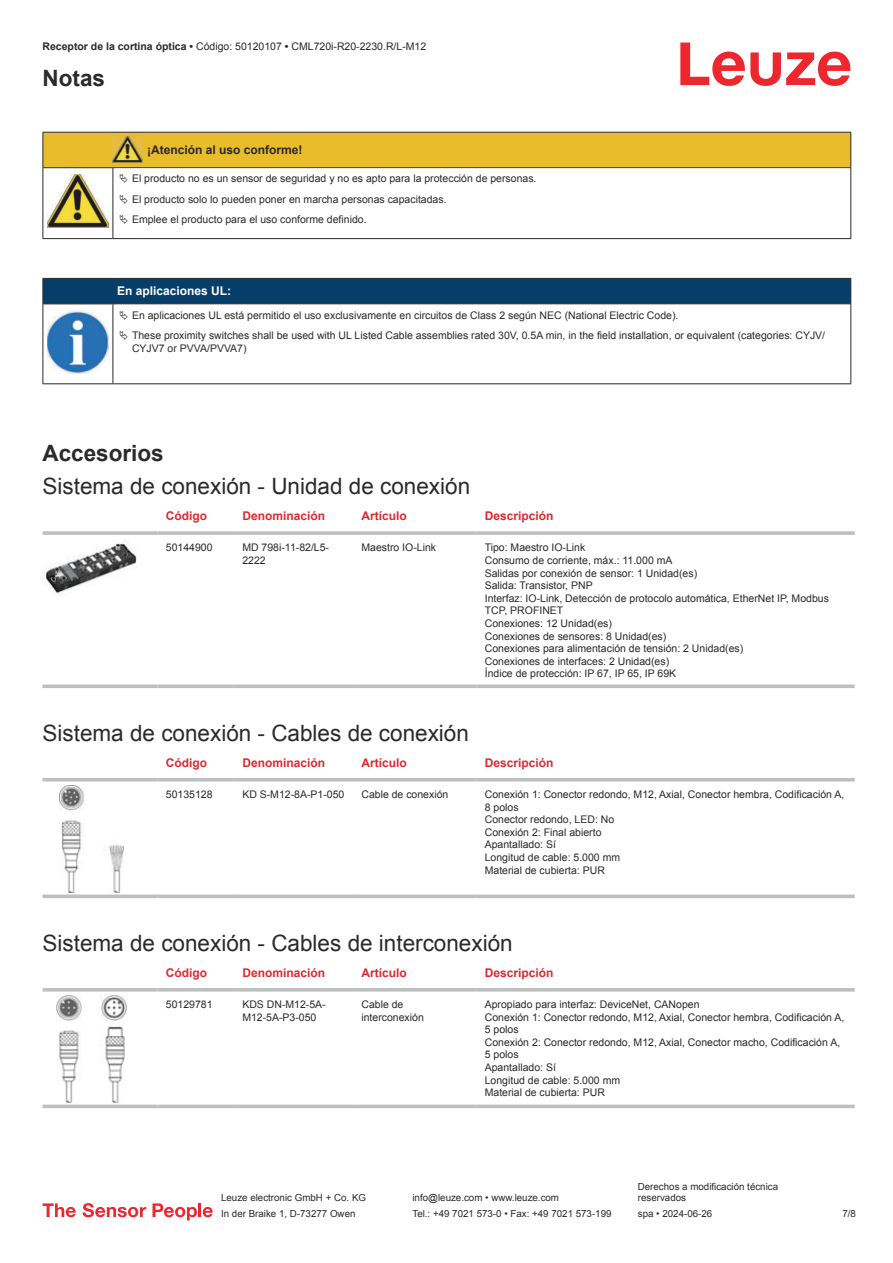
<style>
.page{position:relative;width:893px;height:1263px;background:#fff}
.page>*{position:absolute;margin:0;border:0;box-sizing:border-box;transform-origin:0 0}
.t1{font:22.5px "Arial";color:#2b292a}
.t2{font:700 22.5px "Arial";color:#2b292a}
.t3{font:700 12px "Arial";color:#db2a30}
.t4{font:700 12px "Arial";color:#2b292a}
.t5{font:700 12px "Arial";color:#fff}
.t6{font:10.5px/12.6px "Arial";color:#2b292a}
.t7{font:9.75px/11.7px "Arial";color:#2b292a}
.s1{font-weight:700}
</style>
<div class="page">
<svg style="left:680px;top:43px;width:170px;height:43px"></svg>
<svg style="left:43px;top:531px;width:114px;height:4px"></svg>
<hr style="left:157px;top:531px;width:77px;height:4px;background:#c5c7c9">
<svg style="left:234px;top:531px;width:119px;height:4px"></svg>
<svg style="left:353px;top:531px;width:123px;height:4px"></svg>
<hr style="left:476px;top:531px;width:379px;height:4px;background:#c5c7c9">
<svg style="left:43px;top:684px;width:114px;height:4px"></svg>
<svg style="left:157px;top:684px;width:77px;height:4px"></svg>
<svg style="left:234px;top:684px;width:119px;height:4px"></svg>
<svg style="left:353px;top:684px;width:123px;height:4px"></svg>
<svg style="left:476px;top:684px;width:379px;height:4px;background:#c5c7c8"></svg>
<img style="left:43px;top:540px;width:94px;height:54px">
<svg style="left:43px;top:781px;width:812px;height:118px"></svg>
<hr style="left:43px;top:778px;width:114px;height:3px;background:#bdbfc1">
<hr style="left:157px;top:778px;width:77px;height:3px;background:#bdbfc1">
<hr style="left:234px;top:778px;width:119px;height:3px;background:#bdbfc1">
<hr style="left:353px;top:778px;width:123px;height:3px;background:#bdbfc1">
<hr style="left:476px;top:778px;width:379px;height:3px;background:#bdbfc1">
<svg style="left:43px;top:894px;width:114px;height:4px"></svg>
<svg style="left:157px;top:894px;width:77px;height:4px"></svg>
<svg style="left:234px;top:894px;width:119px;height:4px"></svg>
<svg style="left:353px;top:894px;width:123px;height:4px"></svg>
<svg style="left:476px;top:894px;width:379px;height:4px;background:#c6c8c9"></svg>
<img style="left:59px;top:786px;width:65px;height:106px">
<svg style="left:43px;top:991px;width:812px;height:118px"></svg>
<hr style="left:43px;top:988px;width:114px;height:3px;background:#bdbfc1">
<hr style="left:157px;top:988px;width:77px;height:3px;background:#bdbfc1">
<hr style="left:234px;top:988px;width:119px;height:3px;background:#bdbfc1">
<hr style="left:353px;top:988px;width:123px;height:3px;background:#bdbfc1">
<hr style="left:476px;top:988px;width:379px;height:3px;background:#bdbfc1">
<hr style="left:43px;top:1105px;width:114px;height:3px;background:#bdbfc1">
<hr style="left:157px;top:1105px;width:77px;height:3px;background:#bdbfc1">
<hr style="left:234px;top:1105px;width:119px;height:3px;background:#bdbfc1">
<hr style="left:353px;top:1105px;width:123px;height:3px;background:#bdbfc1">
<hr style="left:476px;top:1105px;width:379px;height:3px;background:#bdbfc1">
<img style="left:56px;top:996px;width:70px;height:106px">
<svg style="left:43px;top:1203px;width:33px;height:14px"></svg>
<svg style="left:83px;top:1203px;width:63px;height:14px"></svg>
<svg style="left:153px;top:1203px;width:44px;height:17px"></svg>
<hr style="left:198px;top:1203px;width:3px;height:14px;background:#ed272d">
<svg style="left:203px;top:1207px;width:10px;height:10px"></svg>
<hr style="left:43px;top:238px;width:70px;height:1px;background:#2b292a">
<hr style="left:113px;top:238px;width:30px;height:1px;background:#2b292a">
<hr style="left:143px;top:238px;width:708px;height:1px;background:#2b292a">
<hr style="left:43px;top:304px;width:1px;height:75px;background:#2b292a">
<hr style="left:113px;top:304px;width:1px;height:75px;background:#2b292a">
<hr style="left:850px;top:304px;width:1px;height:75px;background:#2b292a">
<hr style="left:43px;top:383px;width:70px;height:1px;background:#2b292a">
<hr style="left:113px;top:383px;width:738px;height:1px;background:#2b292a">
<img style="left:47px;top:358px;width:58px;height:15px">
<svg style="left:43px;top:132px;width:808px;height:106px"></svg>
<svg style="left:43px;top:278px;width:808px;height:80px"></svg>
<p class="t6" style="left:43px;top:41px;width:385px"><span class="s1">Receptor de la cortina óptica •</span> Código: 50120107 <span class="s1">•</span> CML720i-R20-2230.R/L-M12</p>
<h1 class="t2" style="left:43px;top:70px;width:64px">Notas</h1>
<p class="t4" style="left:147px;top:145px;width:157px">¡Atención al uso conforme!</p>
<p class="t6" style="left:132px;top:170px;width:406px;line-height:20.2px">El producto no es un sensor de seguridad y no es apto para la protección de personas.<br>El producto solo lo pueden poner en marcha personas capacitadas.<br>Emplee el producto para el uso conforme definido.</p>
<p class="t5" style="left:117px;top:287px;width:116px">En aplicaciones UL:</p>
<p class="t6" style="left:132px;top:306px;width:695px;line-height:20.2px">En aplicaciones UL está permitido el uso exclusivamente en circuitos de Class 2 según NEC (National Electric Code).<br>These proximity switches shall be used with UL Listed Cable assemblies rated 30V, 0.5A min, in the field installation, or equivalent (categories: CYJV/</p>
<p class="t6" style="left:132px;top:342px;width:116px">CYJV7 or PVVA/PVVA7)</p>
<h1 class="t2" style="left:43px;top:444px;width:123px">Accesorios</h1>
<h1 class="t1" style="left:43px;top:478px;width:429px">Sistema de conexión - Unidad de conexión</h1>
<p class="t3" style="left:166px;top:512px;width:43px">Código</p>
<p class="t3" style="left:242px;top:512px;width:84px">Denominación</p>
<p class="t3" style="left:361px;top:512px;width:47px">Artículo</p>
<p class="t3" style="left:485px;top:512px;width:70px">Descripción</p>
<p class="t6" style="left:166px;top:542px;width:48px">50144900</p>
<p class="t6" style="left:242px;top:542px;width:88px">MD 798i-11-82/L5-<br>2222</p>
<p class="t6" style="left:361px;top:542px;width:76px">Maestro IO-Link</p>
<p class="t6" style="left:485px;top:542px;width:346px">Tipo: Maestro IO-Link<br>Consumo de corriente, máx.: 11.000 mA<br>Salidas por conexión de sensor: 1 Unidad(es)<br>Salida: Transistor, PNP<br>Interfaz: IO-Link, Detección de protocolo automática, EtherNet IP, Modbus TCP, PROFINET<br>Conexiones: 12 Unidad(es)<br>Conexiones de sensores: 8 Unidad(es)<br>Conexiones para alimentación de tensión: 2 Unidad(es)<br>Conexiones de interfaces: 2 Unidad(es)<br>Índice de protección: IP 67, IP 65, IP 69K</p>
<h1 class="t1" style="left:43px;top:724px;width:428px">Sistema de conexión - Cables de conexión</h1>
<p class="t3" style="left:166px;top:758px;width:43px">Código</p>
<p class="t3" style="left:242px;top:758px;width:84px">Denominación</p>
<p class="t3" style="left:361px;top:758px;width:47px">Artículo</p>
<p class="t3" style="left:485px;top:758px;width:70px">Descripción</p>
<p class="t6" style="left:166px;top:789px;width:48px">50135128</p>
<p class="t6" style="left:242px;top:789px;width:104px">KD S-M12-8A-P1- 050</p>
<p class="t6" style="left:361px;top:789px;width:88px">Cable de conexión</p>
<p class="t6" style="left:485px;top:789px;width:361px">Conexión 1: Conector redondo, M12, Axial, Conector hembra, Codificación A,<br>8 polos<br>Conector redondo, LED: No<br>Conexión 2: Final abierto<br>Apantallado: Sí<br>Longitud de cable: 5.000 mm<br>Material de cubierta: PUR</p>
<h1 class="t1" style="left:43px;top:934px;width:472px">Sistema de conexión - Cables de interconexión</h1>
<p class="t3" style="left:166px;top:968px;width:43px">Código</p>
<p class="t3" style="left:242px;top:968px;width:84px">Denominación</p>
<p class="t3" style="left:361px;top:968px;width:47px">Artículo</p>
<p class="t3" style="left:485px;top:968px;width:70px">Descripción</p>
<p class="t6" style="left:166px;top:999px;width:48px">50129781</p>
<p class="t6" style="left:242px;top:999px;width:85px">KDS DN-M12-5A-<br>M12-5A-P3-050</p>
<p class="t6" style="left:361px;top:999px;width:64px">Cable de interconexión</p>
<p class="t6" style="left:485px;top:999px;width:361px">Apropiado para interfaz: DeviceNet, CANopen<br>Conexión 1: Conector redondo, M12, Axial, Conector hembra, Codificación A, 5 polos<br>Conexión 2: Conector redondo, M12, Axial, Conector macho, Codificación A, 5 polos<br>Apantallado: Sí<br>Longitud de cable: 5.000 mm<br>Material de cubierta: PUR</p>
<p class="t7" style="left:221px;top:1193px;width:146px">Leuze electronic GmbH + Co. KG</p>
<p class="t7" style="left:412px;top:1193px;width:148px">info@leuze.com • www.leuze.com</p>
<p class="t7" style="left:638px;top:1181px;width:142px">Derechos a modificación técnica reservados</p>
<p class="t7" style="left:221px;top:1209px;width:136px">In der Braike 1, D-73277 Owen</p>
<p class="t7" style="left:412px;top:1209px;width:201px">Tel.: +49 7021 573-0 • Fax: +49 7021 573-199</p>
<p class="t7" style="left:638px;top:1209px;width:76px">spa • 2024-06-26</p>
<p class="t7" style="left:842px;top:1209px;width:15px">7 /8</p>
</div>
